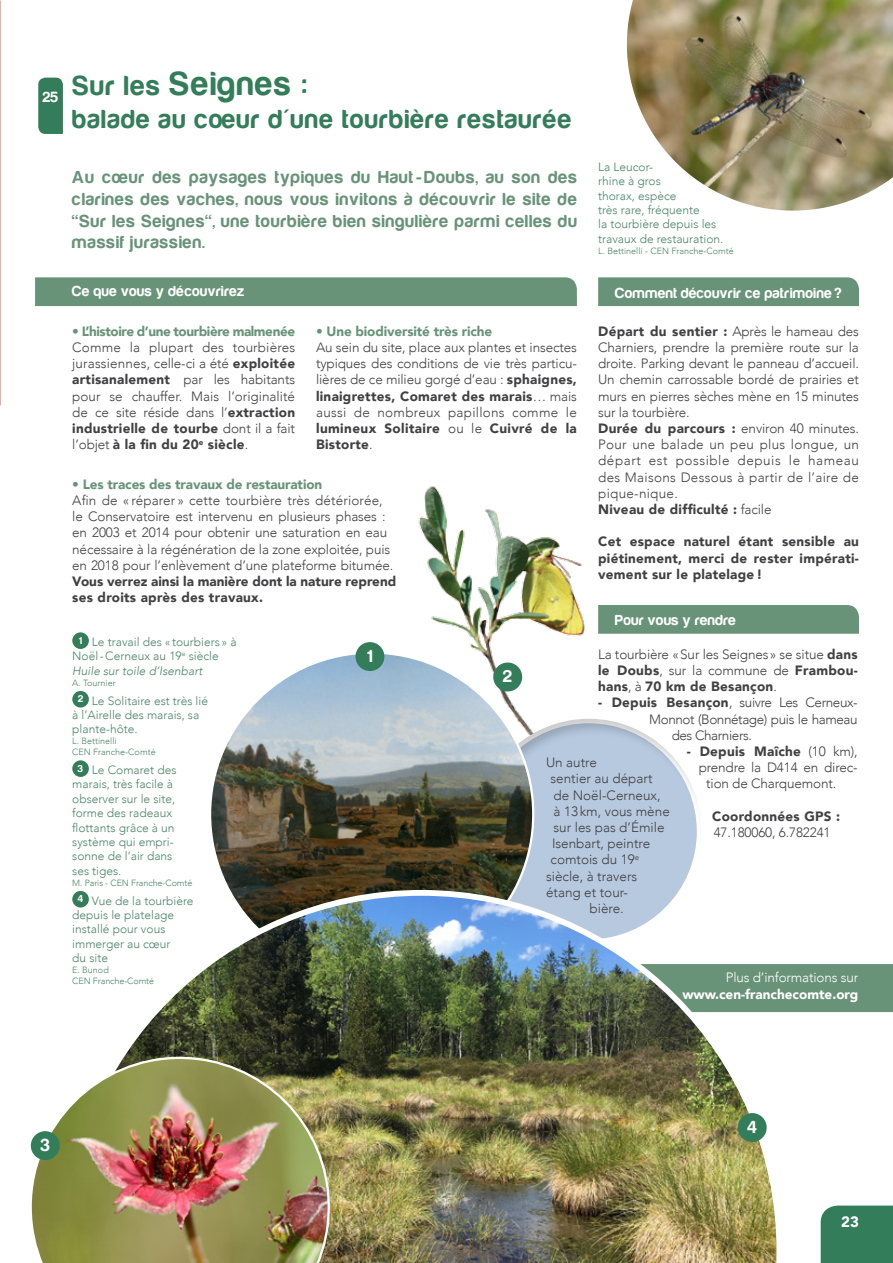
<style>
.page{position:relative;width:893px;height:1263px;background:#fff}
.page>*{position:absolute;margin:0;border:0;box-sizing:border-box;transform-origin:0 0}
.t1{font:34.5px "Harabara";letter-spacing:.06em;color:#337d5a}
.t2{font:27px "Harabara";letter-spacing:.06em;color:#337d5a}
.t3{font:18px/21.6px "Harabara";letter-spacing:.06em;color:#689379;text-align:justify}
.t4{font:18px "Harabara";color:#fff}
.t5{font:15.3px "Harabara";color:#fff}
.t6{font:15px "Harabara";letter-spacing:.03em;color:#fff}
.t7{font:900 15px "Avenir";color:#fff}
.t8{font:300 13.5px/16.2px "Avenir";letter-spacing:-.01em;color:#414042;text-align:justify}
.t9{font:900 13.5px/16.2px "Avenir";letter-spacing:.02em;color:#414042;text-align:justify}
.t10{font:300 13.5px "Avenir";letter-spacing:-.03em;color:#414042}
.t11{font:900 13.5px/16.2px "Avenir";color:#414042}
.t12{font:900 13.5px "Avenir";letter-spacing:-.01em;color:#689379}
.t13{font:900 13.5px "Avenir";letter-spacing:-.03em;color:#689379}
.t14{font:900 13.5px "Avenir";color:#fff}
.t15{font:300 13.5px "Avenir";letter-spacing:-.01em;color:#fff}
.t16{font:300 12px/14.4px "Avenir";color:#4b8567}
.t17{font:300 9px/10.8px "Avenir";color:#4b8567}
.s1{font-size:28.5px}
.s2{font-weight:900}
.s3{font-style:italic}
.s4{font-weight:300}
</style>
<div class="page">
<img style="left:418px;top:486px;width:167px;height:167px">
<div style="left:476px;top:717px;width:228px;height:228px;background:#000;opacity:.2"></div>
<img style="left:212px;top:653px;width:321px;height:237px">
<div style="left:598px;top:605px;width:261px;height:29px;background:#689379"></div>
<div style="left:35px;top:277px;width:542px;height:29px;background:#689379"></div>
<div style="left:598px;top:277px;width:261px;height:29px;background:#689379"></div>
<svg style="left:38px;top:78px;width:25px;height:56px"></svg>
<div style="left:72px;top:632px;width:17px;height:17px;background:#337d5a;border-radius:50%"></div>
<div style="left:72px;top:691px;width:17px;height:16px;background:#337d5a;border-radius:50%"></div>
<div style="left:72px;top:760px;width:17px;height:17px;background:#337d5a;border-radius:50%"></div>
<svg style="left:626px;top:0;width:267px;height:211px;background:#a29978"></svg>
<img style="left:0;top:0;width:1px;height:405px">
<div style="left:782px;top:964px;width:111px;height:48px;background:#689379"></div>
<img style="left:72px;top:890px;width:710px;height:373px">
<div style="left:738px;top:1113px;width:29px;height:29px;background:#337d5a;border-radius:50%"></div>
<div style="left:355px;top:642px;width:29px;height:29px;background:#337d5a;border-radius:50%"></div>
<div style="left:493px;top:662px;width:29px;height:29px;background:#337d5a;border-radius:50%"></div>
<img style="left:30px;top:1057px;width:300px;height:206px">
<div style="left:31px;top:1131px;width:29px;height:29px;background:#337d5a;border-radius:50%"></div>
<div style="left:821px;top:1205px;width:72px;height:58px;background:#337d5a"></div>
<p class="t5" style="left:43px;top:89px;width:17px">25</p>
<h1 class="t1" style="left:72px;top:66px;width:236px"><span class="s1">Sur les</span> Seignes :</h1>
<h2 class="t2" style="left:72px;top:105px;width:500px">balade au coeur d'une tourbière restaurée</h2>
<h3 class="t3" style="left:72px;top:167px;width:506px">Au coeur des paysages typiques du Haut - Doubs, au son des clarines des vaches, nous vous invitons à découvrir le site de "Sur les Seignes", une tourbière bien singulière parmi celles du massif jurassien.</h3>
<p class="t16" style="left:598px;top:159px;width:127px">La Leucor-<br>rhine à gros<br>thorax, espèce<br>très rare, fréquente<br>la tourbière depuis les travaux de restauration.</p>
<p class="t17" style="left:598px;top:245px;width:137px">L. Bettinelli - CEN Franche-Comté</p>
<p class="t6" style="left:72px;top:283px;width:173px">Ce que vous y découvrirez</p>
<p class="t6" style="left:615px;top:285px;width:228px">Comment découvrir ce patrimoine ?</p>
<p class="t13" style="left:72px;top:320px;width:224px">• L’histoire d’une tourbière malmenée</p>
<p class="t8" style="left:72px;top:339px;width:224px">Comme la plupart des tourbières jurassiennes, celle-ci a été <span class="s2">exploitée artisanalement</span> par les habitants pour se chauffer. Mais l’originalité de ce site réside dans l’<span class="s2">extraction industrielle de tourbe</span> dont il a fait l’objet <span class="s2">à la fin du 20</span><sup>e</sup> <span class="s2">siècle</span>.</p>
<p class="t12" style="left:316px;top:320px;width:178px">• Une biodiversité très riche</p>
<p class="t8" style="left:316px;top:339px;width:262px">Au sein du site, place aux plantes et insectes typiques des conditions de vie très particu&shy;lières de ce milieu gorgé d’eau : <span class="s2">sphaignes, linaigrettes, Comaret des marais</span>… mais aussi de nombreux papillons comme le <span class="s2">lumineux Solitaire</span> ou le <span class="s2">Cuivré de la Bistorte</span>.</p>
<p class="t12" style="left:72px;top:472px;width:251px">• Les traces des travaux de restauration</p>
<p class="t8" style="left:72px;top:492px;width:322px;text-align:left">Afin de « réparer » cette tourbière très détériorée, le Conservatoire est intervenu en plusieurs phases : en 2003 et 2014 pour obtenir une saturation en eau nécessaire à la régénération de la zone exploitée, puis en 2018 pour l’enlèvement d’une plateforme bitumée.</p>
<p class="t11" style="left:72px;top:573px;width:325px">Vous verrez ainsi la manière dont la nature reprend ses droits après des travaux.</p>
<p class="t8" style="left:598px;top:323px;width:262px;text-align:left"><span class="s2">Départ du sentier :</span> Après le hameau des Charniers, prendre la première route sur la droite. Parking devant le panneau d’accueil.<br>Un chemin carrossable bordé de prairies et murs en pierres sèches mène en 15 minutes sur la tourbière.<br><span class="s2">Durée du parcours :</span> environ 40 minutes.<br>Pour une balade un peu plus longue, un départ est possible depuis le hameau des Maisons Dessous à partir de l’aire de pique-nique.<br><span class="s2">Niveau de difficulté :</span> facile</p>
<p class="t9" style="left:598px;top:533px;width:262px">Cet espace naturel étant sensible au piétinement, merci de rester impérati&shy;vement sur le platelage !</p>
<p class="t6" style="left:615px;top:612px;width:122px">Pour vous y rendre</p>
<p class="t16" style="left:72px;top:635px;width:166px;text-indent:7px"><sup>1</sup> Le travail des « tourbiers » à<br>Noël-Cerneux au 19<sup>e</sup> siècle<br><span class="s3">Huile sur toile d’Isenbart</span></p>
<p class="t17" style="left:72px;top:677px;width:45px">A. Tournier</p>
<p class="t16" style="left:72px;top:693px;width:137px;text-indent:6px"><sup>2</sup> Le Solitaire est très lié à l’Airelle des marais, sa plante-hôte.</p>
<p class="t17" style="left:72px;top:736px;width:85px">L. Bettinelli<br>CEN Franche-Comté</p>
<p class="t16" style="left:72px;top:763px;width:106px;text-indent:6px"><sup>3</sup> Le Comaret des marais, très facile à observer sur le site, forme des radeaux flottants grâce à un système qui empri&shy;sonne de l’air dans ses tiges.</p>
<p class="t17" style="left:72px;top:877px;width:122px">M. Paris - CEN Franche-Comté</p>
<p class="t16" style="left:72px;top:893px;width:123px;text-indent:6px"><sup>4</sup> Vue de la tourbière depuis le platelage installé pour vous immerger au cœur<br>du site</p>
<p class="t17" style="left:72px;top:964px;width:83px">E. Bunod<br>CEN Franche-Comté</p>
<h3 class="t4" style="left:367px;top:646px;width:6px">1</h3>
<h3 class="t4" style="left:503px;top:667px;width:10px">2</h3>
<p class="t8" style="left:598px;top:646px;width:261px">La tourbière «Sur les Seignes» se situe <span class="s2">dans le Doubs</span>, sur la commune de <span class="s2">Frambou&shy;hans</span>, à <span class="s2">70 km de Besançon</span>.</p>
<p class="t10" style="left:598px;top:695px;width:261px"><span class="s2">- Depuis Besançon</span>, suivre Les Cerneux-</p>
<p class="t10" style="left:649px;top:711px;width:210px">Monnot (Bonnétage) puis le hameau</p>
<p class="t10" style="left:672px;top:727px;width:82px">des Charniers.</p>
<p class="t9" style="left:687px;top:743px;width:172px">- Depuis Maîche <span class="s4">(10 km),</span></p>
<p class="t8" style="left:699px;top:759px;width:160px">prendre la D414 en direc-</p>
<p class="t8" style="left:706px;top:775px;width:132px">tion de Charquemont.</p>
<p class="t9" style="left:712px;top:807px;width:130px">Coordonnées GPS :</p>
<p class="t8" style="left:714px;top:824px;width:118px">47.180060, 6.782241</p>
<p class="t8" style="left:546px;top:754px;width:53px">Un autre</p>
<p class="t8" style="left:550px;top:771px;width:104px">sentier au départ</p>
<p class="t8" style="left:553px;top:787px;width:109px">de Noël-Cerneux,</p>
<p class="t8" style="left:553px;top:803px;width:118px">à 13km, vous mène</p>
<p class="t8" style="left:553px;top:819px;width:113px">sur les pas d’Émile</p>
<p class="t8" style="left:552px;top:835px;width:100px">Isenbart, peintre</p>
<p class="t8" style="left:550px;top:852px;width:90px">comtois du 19<sup>e</sup></p>
<p class="t8" style="left:546px;top:868px;width:93px">siècle, à travers</p>
<p class="t8" style="left:546px;top:884px;width:84px">étang et tour-</p>
<p class="t8" style="left:589px;top:900px;width:36px">bière.</p>
<p class="t15" style="left:726px;top:970px;width:134px">Plus d’informations sur</p>
<p class="t14" style="left:682px;top:982px;width:177px">www.cen-franchecomte.org</p>
<h3 class="t4" style="left:41px;top:1135px;width:11px">3</h3>
<h3 class="t4" style="left:747px;top:1117px;width:11px">4</h3>
<p class="t7" style="left:841px;top:1209px;width:19px">23</p>
</div>
